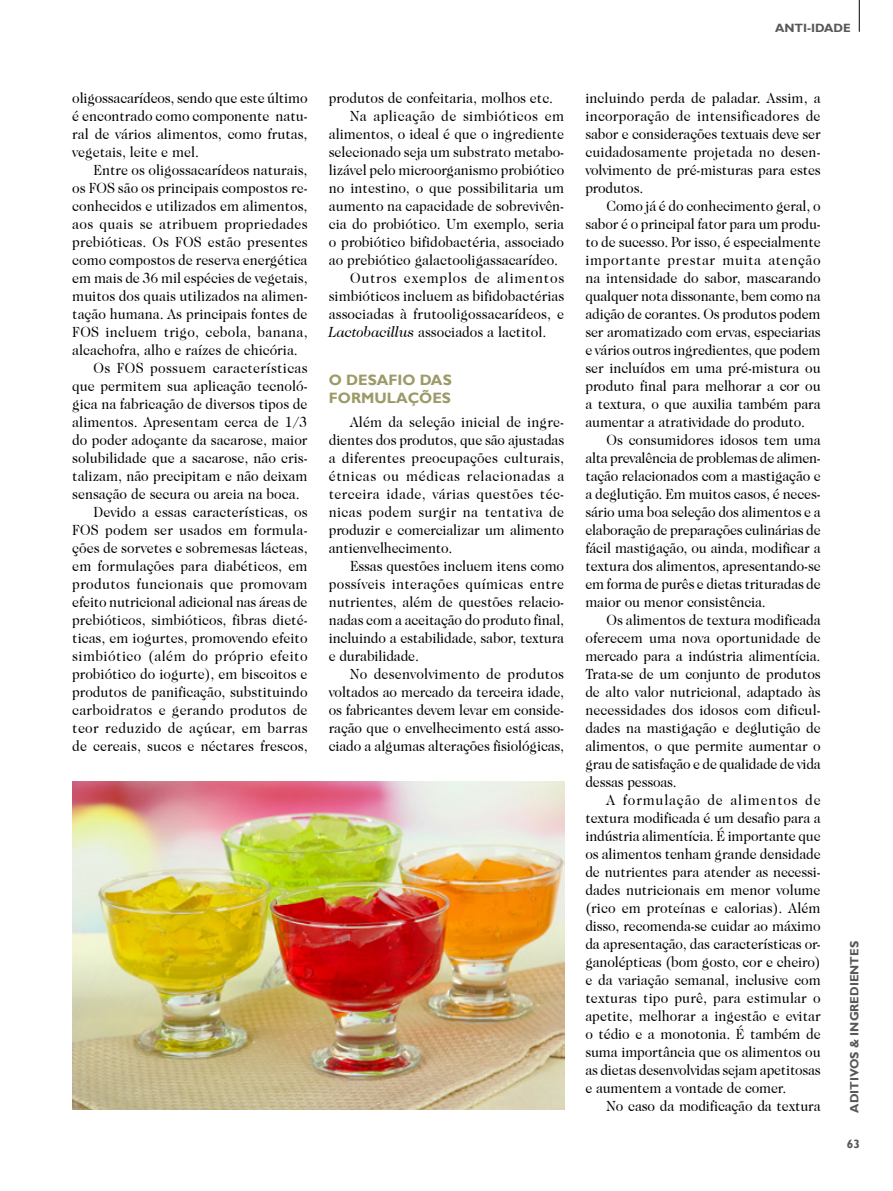
<style>
.page{position:relative;width:893px;height:1191px;background:#fff}
.page>*{position:absolute;margin:0;border:0;box-sizing:border-box;transform-origin:0 0}
.texto{font:15px/18px "Caslon 224 IT Cby BT";letter-spacing:-.01em;color:#000;text-align:justify;scale:.93 1}
.capitulos{font:700 15px/18px "Gill Sans";color:#9d9a68}
.t1{font:700 12px "Gill Sans";color:#58585a}
.s1{font-family:"ITC Caslon 224";font-style:italic}
</style>
<div class="page">
<hr style="left:859px;top:0;width:1px;height:32px;background:#000">
<img style="left:72px;top:781px;width:492px;height:328px">
<p class="t1" style="left:775px;top:20px;width:77px">ANTI-IDADE</p>
<p class="texto" style="left:72px;top:89px;width:254px">oligossacarídeos, sendo que este último é encontrado como componente natu&shy;ral de vários alimentos, como frutas, vegetais, leite e mel.</p>
<p class="texto" style="left:72px;top:161px;width:255px;text-indent:21px">Entre os oligossacarídeos naturais, os FOS são os principais compostos re&shy;conhecidos e utilizados em alimentos, aos quais se atribuem propriedades prebióticas. Os FOS estão presentes como compostos de reserva energética em mais de 36 mil espécies de vegetais, muitos dos quais utilizados na alimen&shy;tação humana. As principais fontes de FOS incluem trigo, cebola, banana, alcachofra, alho e raízes de chicória.</p>
<p class="texto" style="left:72px;top:359px;width:255px;text-indent:21px">Os FOS possuem características que permitem sua aplicação tecnoló&shy;gica na fabricação de diversos tipos de alimentos. Apresentam cerca de 1/3 do poder adoçante da sacarose, maior solubilidade que a sacarose, não cris&shy;talizam, não precipitam e não deixam sensação de secura ou areia na boca.</p>
<p class="texto" style="left:72px;top:503px;width:255px;text-indent:21px">Devido a essas características, os FOS podem ser usados em formula&shy;ções de sorvetes e sobremesas lácteas, em formulações para diabéticos, em produtos funcionais que promovam efeito nutricional adicional nas áreas de prebióticos, simbióticos, fibras dieté&shy;ticas, em iogurtes, promovendo efeito simbiótico (além do próprio efeito probiótico do iogurte), em biscoitos e produtos de panificação, substituindo carboidratos e gerando produtos de teor reduzido de açúcar, em barras de cereais, sucos e néctares frescos,</p>
<p class="texto" style="left:329px;top:89px;width:243px">produtos de confeitaria, molhos etc.</p>
<p class="texto" style="left:329px;top:107px;width:255px;text-indent:21px">Na aplicação de simbióticos em alimentos, o ideal é que o ingrediente selecionado seja um substrato metabo&shy;lizável pelo microorganismo probiótico no intestino, o que possibilitaria um aumento na capacidade de sobrevivên&shy;cia do probiótico. Um exemplo, seria o probiótico bifidobactéria, associado ao prebiótico galactooligassacarídeo.</p>
<p class="texto" style="left:329px;top:269px;width:255px;text-indent:21px">Outros exemplos de alimentos simbióticos incluem as bifidobactérias associadas à frutooligossacarídeos, e <span class="s1">Lactobacillus</span> associados a lactitol.</p>
<p class="capitulos" style="left:329px;top:371px;width:124px">O DESAFIO DAS<br>FORMULAÇÕES</p>
<p class="texto" style="left:329px;top:413px;width:255px;text-indent:21px">Além da seleção inicial de ingre&shy;dientes dos produtos, que são ajustadas a diferentes preocupações culturais, étnicas ou médicas relacionadas a terceira idade, várias questões téc&shy;nicas podem surgir na tentativa de produzir e comercializar um alimento antienvelhecimento.</p>
<p class="texto" style="left:329px;top:557px;width:255px;text-indent:21px">Essas questões incluem itens como possíveis interações químicas entre nutrientes, além de questões relacio&shy;nadas com a aceitação do produto final, incluindo a estabilidade, sabor, textura e durabilidade.</p>
<p class="texto" style="left:329px;top:665px;width:255px;text-indent:21px">No desenvolvimento de produtos voltados ao mercado da terceira idade, os fabricantes devem levar em conside&shy;ração que o envelhecimento está asso&shy;ciado a algumas alterações fisiológicas,</p>
<p class="texto" style="left:585px;top:89px;width:255px">incluindo perda de paladar. Assim, a incorporação de intensificadores de sabor e considerações textuais deve ser cuidadosamente projetada no desen&shy;volvimento de pré-misturas para estes produtos.</p>
<p class="texto" style="left:585px;top:197px;width:255px;text-indent:21px">Como já é do conhecimento geral, o sabor é o principal fator para um produ&shy;to de sucesso. Por isso, é especialmente importante prestar muita atenção na intensidade do sabor, mascarando qualquer nota dissonante, bem como na adição de corantes. Os produtos podem ser aromatizado com ervas, especiarias e vários outros ingredientes, que podem ser incluídos em uma pré-mistura ou produto final para melhorar a cor ou a textura, o que auxilia também para aumentar a atratividade do produto.</p>
<p class="texto" style="left:585px;top:431px;width:255px;text-indent:21px">Os consumidores idosos tem uma alta prevalência de problemas de alimen&shy;tação relacionados com a mastigação e a deglutição. Em muitos casos, é neces&shy;sário uma boa seleção dos alimentos e a elaboração de preparações culinárias de fácil mastigação, ou ainda, modificar a textura dos alimentos, apresentando-se em forma de purês e dietas trituradas de maior ou menor consistência.</p>
<p class="texto" style="left:585px;top:611px;width:255px;text-indent:21px">Os alimentos de textura modificada oferecem uma nova oportunidade de mercado para a indústria alimentícia.<br>Trata-se de um conjunto de produtos de alto valor nutricional, adaptado às necessidades dos idosos com dificul&shy;dades na mastigação e deglutição de alimentos, o que permite aumentar o grau de satisfação e de qualidade de vida dessas pessoas.</p>
<p class="texto" style="left:585px;top:791px;width:255px;text-indent:21px">A formulação de alimentos de textura modificada é um desafio para a indústria alimentícia. É importante que os alimentos tenham grande densidade de nutrientes para atender as necessi&shy;dades nutricionais em menor volume (rico em proteínas e calorias). Além disso, recomenda-se cuidar ao máximo da apresentação, das características or&shy;ganolépticas (bom gosto, cor e cheiro) e da variação semanal, inclusive com texturas tipo purê, para estimular o apetite, melhorar a ingestão e evitar o tédio e a monotonia. É também de suma importância que os alimentos ou as dietas desenvolvidas sejam apetitosas e aumentem a vontade de comer.</p>
<p class="texto" style="left:607px;top:1097px;width:232px">No caso da modificação da textura</p>
<p class="t1" style="left:847px;top:1112px;width:173px;rotate:-90deg">ADITIVOS &amp; INGREDIENTES</p>
<p class="t1" style="left:847px;top:1136px;width:15px">63</p>
</div>
